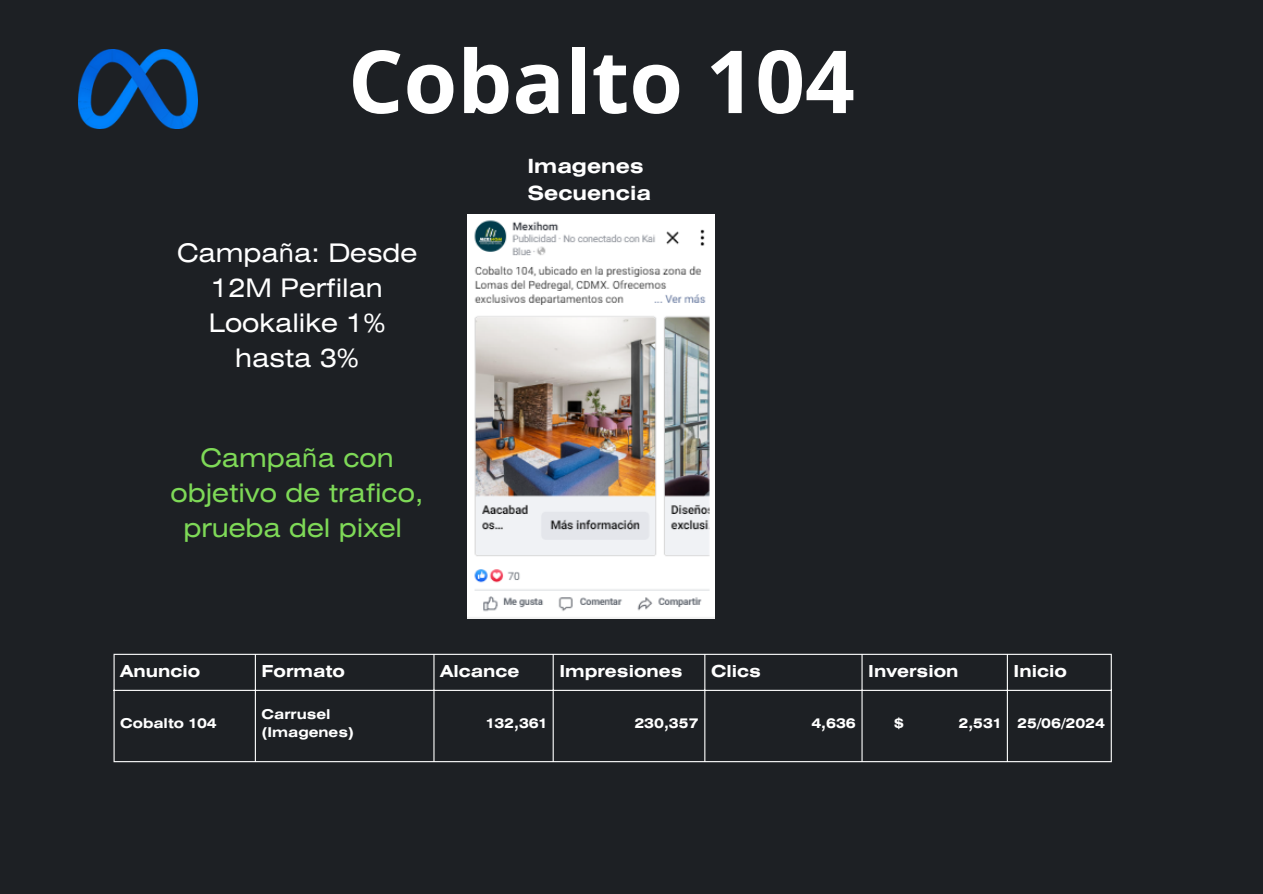
<style>
.page{position:relative;width:1263px;height:894px;background:#fff}
.page>*{position:absolute;margin:0;border:0;box-sizing:border-box;transform-origin:0 0}
.t1{font:700 87px "Open Sans";color:#fff}
.t2{font:25.5px/34.8px "Helios Ext";color:#fff;text-align:center}
.t3{font:25.5px/34.8px "Helios Ext";color:#7ed957;text-align:center}
.t4{font:700 19.5px "Helios Ext";color:#fff}
.t5{font:700 16.5px "Helios Ext";color:#fff}
.t6{font:700 13.5px/18px "Helios Ext";color:#fff}
.s1{font-family:"Noto Sans"}
</style>
<div class="page">
<div style="left:0;top:0;width:1263px;height:893px;background:#1d2024"></div>
<hr style="left:114px;top:654px;width:1px;height:106px;background:#fff">
<hr style="left:255px;top:654px;width:1px;height:106px;background:#fff">
<hr style="left:433px;top:654px;width:1px;height:106px;background:#fff">
<hr style="left:553px;top:654px;width:1px;height:106px;background:#fff">
<hr style="left:704px;top:654px;width:1px;height:106px;background:#fff">
<hr style="left:861px;top:654px;width:2px;height:106px;background:#fff">
<hr style="left:1007px;top:654px;width:1px;height:106px;background:#fff">
<hr style="left:1111px;top:654px;width:1px;height:106px;background:#fff">
<hr style="left:114px;top:653px;width:998px;height:1px;background:#fff">
<hr style="left:114px;top:689px;width:998px;height:1px;background:#fff">
<hr style="left:114px;top:760px;width:998px;height:2px;background:#fff">
<img style="left:78px;top:50px;width:119px;height:78px">
<img style="left:468px;top:214px;width:246px;height:404px">
<p class="t1" style="left:348px;top:20px;width:508px">Cobalto 104</p>
<p class="t2" style="left:177px;top:238px;width:242px">Campa<span class="s1">ñ</span>a: Desde<br>12M Perfilan</p>
<p class="t2" style="left:209px;top:307px;width:178px">Lookalike 1% hasta 3%</p>
<p class="t3" style="left:171px;top:442px;width:255px">Campa<span class="s1">ñ</span>a con objetivo de trafico, prueba del pixel</p>
<p class="t4" style="left:527px;top:159px;width:118px">Imagenes</p>
<p class="t4" style="left:527px;top:186px;width:125px">Secuencia</p>
<p class="t5" style="left:120px;top:665px;width:82px">Anuncio</p>
<h1 class="t5" style="left:262px;top:665px;width:85px">Formato</h1>
<p class="t5" style="left:440px;top:665px;width:81px">Alcance</p>
<p class="t5" style="left:559px;top:665px;width:125px">Impresiones</p>
<p class="t5" style="left:711px;top:665px;width:51px">Clics</p>
<p class="t5" style="left:868px;top:665px;width:92px">Inversion</p>
<p class="t5" style="left:1013px;top:665px;width:55px">Inicio</p>
<p class="t6" style="left:120px;top:715px;width:98px">Cobalto 104</p>
<p class="t6" style="left:262px;top:706px;width:94px">Carrusel (Imagenes)</p>
<p class="t6" style="left:486px;top:715px;width:62px">132,361</p>
<p class="t6" style="left:634px;top:715px;width:66px">230,357</p>
<p class="t6" style="left:811px;top:715px;width:46px">4,636</p>
<p class="t6" style="left:894px;top:715px;width:11px">$</p>
<p class="t6" style="left:958px;top:715px;width:44px">2,531</p>
<p class="t6" style="left:1017px;top:715px;width:89px">25/06/2024</p>
</div>
